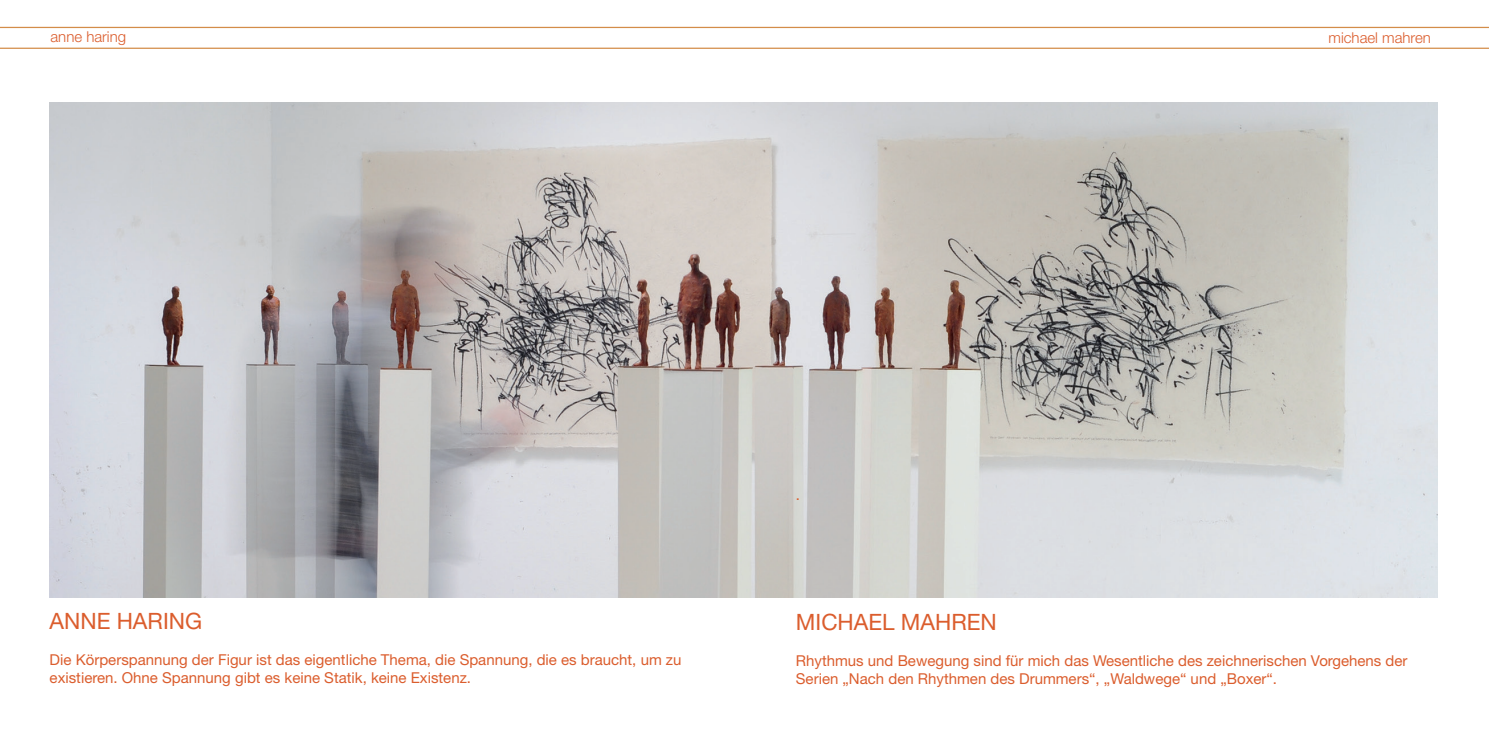
<style>
.page{position:relative;width:1489px;height:745px;background:#fff}
.page>*{position:absolute;margin:0;border:0;box-sizing:border-box;transform-origin:0 0}
.t1{font:22.5px "Helvetica Neue LT Std";color:#db5d2d}
.t2{font:15px/18px "Helvetica Neue LT Std";color:#db5d2d}
.t3{font:300 15px "Helvetica Neue LT Std";color:#db5d2d}
</style>
<div class="page">
<hr style="left:0;top:27px;width:1488px;height:1px;background:#d38d49">
<hr style="left:0;top:48px;width:1488px;height:1px;background:#d38d49">
<img style="left:50px;top:103px;width:1387px;height:494px">
<p class="t3" style="left:50px;top:28px;width:77px">anne haring</p>
<p class="t3" style="left:1328px;top:28px;width:104px">michael mahren</p>
<h1 class="t1" style="left:50px;top:607px;width:154px">ANNE HARING</h1>
<p class="t2" style="left:50px;top:650px;width:633px">Die Körperspannung der Figur ist das eigentliche Thema, die Spannung, die es braucht, um zu existieren. Ohne Spannung gibt es keine Statik, keine Existenz.</p>
<p class="t2" style="left:795px;top:485px;width:6px">.</p>
<h1 class="t1" style="left:795px;top:608px;width:202px">MICHAEL MAHREN</h1>
<p class="t2" style="left:795px;top:651px;width:613px">Rhythmus und Bewegung sind für mich das Wesentliche des zeichnerischen Vorgehens der<br>Serien „Nach den Rhythmen des Drummers“, „Waldwege“ und „Boxer“.</p>
</div>
